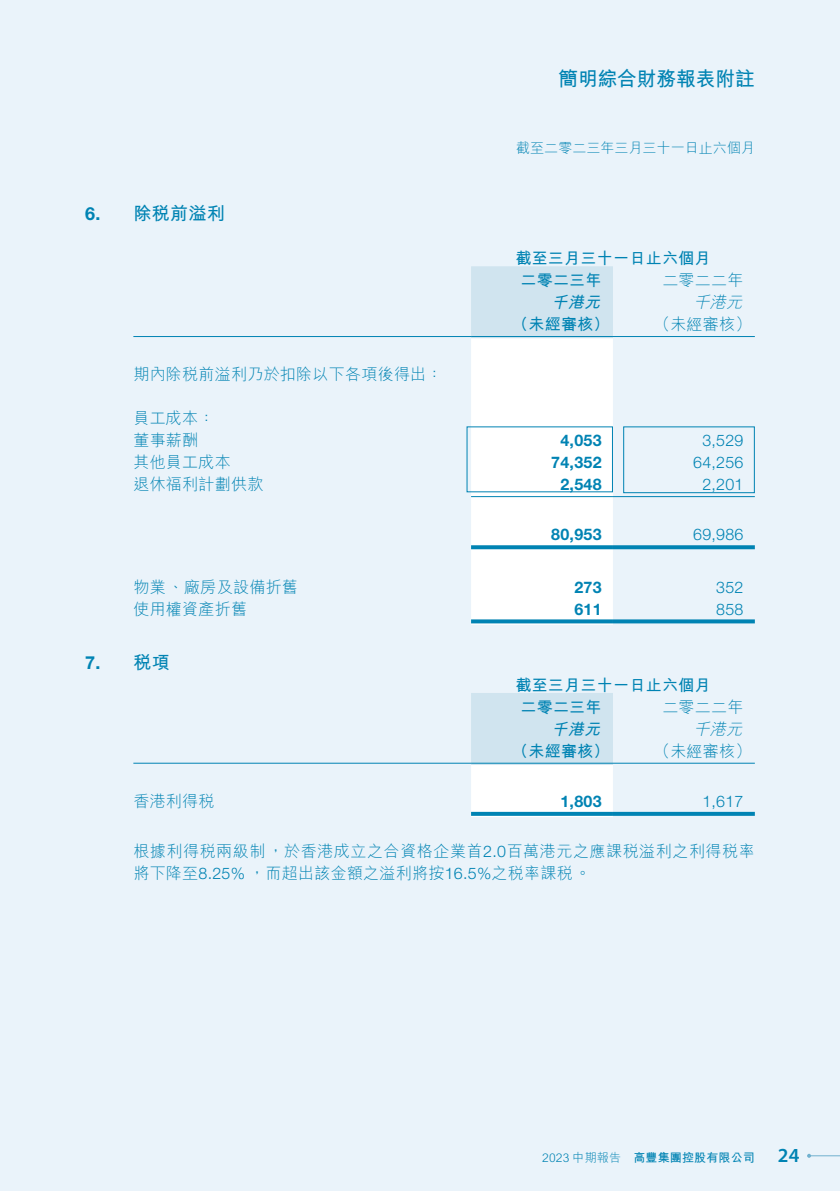
<style>
.page{position:relative;width:840px;height:1191px;background:#fff}
.page>*{position:absolute;margin:0;border:0;box-sizing:border-box;transform-origin:0 0}
.t1{font:700 20px "M Hei HK";color:#0083b3}
.t2{font:600 20px "Myriad Pro";color:#0083b3}
.t3{font:700 18px "M Hei HK";letter-spacing:.015em;color:#0083b3}
.t4{font:700 18px "Helvetica Neue LT Std";color:#0083b3}
.t5{font:300 16px "M Hei HK";letter-spacing:.015em;color:#0083b3}
.t6{font:300 16px/22px "M Hei HK";letter-spacing:.035em;color:#0083b3}
.t7{font:700 16px "M Hei HK";letter-spacing:.015em;color:#0083b3}
.t8{font:300 16px "Helvetica Neue LT Std";letter-spacing:.015em;color:#0083b3}
.t9{font:700 16px "Helvetica Neue LT Std";letter-spacing:.015em;color:#0083b3}
.t10{font:italic 300 16px "M Hei HK";color:#0083b3}
.t11{font:italic 700 16px "M Hei HK";color:#0083b3}
.t12{font:300 14px "M Hei HK";color:#0083b3}
.t13{font:700 12px "M Hei HK";letter-spacing:.015em;color:#0083b3}
.t14{font:300 12px "M Hei HK";letter-spacing:.015em;color:#0083b3}
.s1{font-family:"Helvetica Neue LT Std"}
</style>
<div class="page">
<div style="left:0;top:0;width:839px;height:1191px;background:#eaf3fa"></div>
<hr style="left:808px;top:1155px;width:31px;height:1px;background:#71b1cf">
<svg style="left:806px;top:1153px;width:4px;height:4px"></svg>
<div style="left:471px;top:266px;width:141px;height:72px;background:#d0e4ef"></div>
<svg style="left:471px;top:338px;width:141px;height:286px"></svg>
<hr style="left:133px;top:336px;width:338px;height:1px;background:#0083b3">
<hr style="left:471px;top:336px;width:141px;height:1px;background:#0083b3">
<hr style="left:612px;top:336px;width:142px;height:1px;background:#0083b3">
<div style="left:622px;top:426px;width:132px;height:67px;border:1px solid #0083b3"></div>
<hr style="left:471px;top:496px;width:141px;height:1px;background:#0083b3">
<hr style="left:612px;top:496px;width:142px;height:1px;background:#0083b3">
<svg style="left:471px;top:545px;width:141px;height:4px"></svg>
<svg style="left:612px;top:545px;width:142px;height:4px"></svg>
<svg style="left:471px;top:619px;width:141px;height:4px"></svg>
<svg style="left:612px;top:619px;width:142px;height:4px"></svg>
<svg style="left:471px;top:693px;width:141px;height:124px"></svg>
<hr style="left:133px;top:762px;width:338px;height:1px;background:#0083b3">
<hr style="left:471px;top:762px;width:141px;height:1px;background:#0083b3">
<hr style="left:612px;top:762px;width:142px;height:1px;background:#0083b3">
<svg style="left:471px;top:812px;width:141px;height:4px"></svg>
<svg style="left:612px;top:812px;width:142px;height:4px"></svg>
<p class="t4" style="left:85px;top:203px;width:17px">6.</p>
<p class="t4" style="left:85px;top:651px;width:17px">7.</p>
<p class="t1" style="left:558px;top:64px;width:198px">簡明綜合財務報表附註</p>
<p class="t12" style="left:516px;top:138px;width:240px">截至二零二三年三月三十一日止六個月</p>
<p class="t3" style="left:133px;top:200px;width:93px">除稅前溢利</p>
<p class="t7" style="left:515px;top:247px;width:196px">截至三月三十一日止六個月</p>
<p class="t5" style="left:662px;top:269px;width:83px">二零二二年</p>
<p class="t7" style="left:520px;top:269px;width:83px">二零二三年</p>
<p class="t11" style="left:551px;top:291px;width:55px">千港元</p>
<p class="t10" style="left:693px;top:291px;width:55px">千港元</p>
<p class="t7" style="left:512px;top:313px;width:99px">（未經審核）</p>
<p class="t5" style="left:653px;top:313px;width:99px">（未經審核(</p>
<p class="t5" style="left:133px;top:363px;width:310px">期內除稅前溢利乃於扣除以下各項後得出：</p>
<p class="t5" style="left:133px;top:407px;width:83px">員工成本：</p>
<p class="t5" style="left:133px;top:429px;width:66px">董事薪酬</p>
<p class="t9" style="left:560px;top:431px;width:43px">4,053</p>
<p class="t8" style="left:702px;top:431px;width:43px">3,529</p>
<p class="t5" style="left:133px;top:451px;width:99px">其他員工成本</p>
<p class="t9" style="left:551px;top:453px;width:52px">74,352</p>
<p class="t8" style="left:692px;top:453px;width:52px">64,256</p>
<p class="t5" style="left:133px;top:473px;width:131px">退休福利計劃供款</p>
<p class="t9" style="left:560px;top:475px;width:43px">2,548</p>
<p class="t8" style="left:702px;top:475px;width:43px">2,201</p>
<p class="t9" style="left:551px;top:525px;width:52px">80,953</p>
<p class="t8" style="left:692px;top:525px;width:52px">69,986</p>
<p class="t5" style="left:133px;top:575px;width:166px">物業、廠房及設備折舊</p>
<p class="t9" style="left:574px;top:577px;width:29px">273</p>
<p class="t8" style="left:715px;top:577px;width:29px">352</p>
<p class="t5" style="left:133px;top:597px;width:115px">使用權資產折舊</p>
<p class="t3" style="left:133px;top:649px;width:38px">稅項</p>
<p class="t9" style="left:574px;top:599px;width:29px">611</p>
<p class="t8" style="left:715px;top:599px;width:29px">858</p>
<p class="t7" style="left:515px;top:673px;width:196px">截至三月三十一日止六個月</p>
<p class="t5" style="left:662px;top:696px;width:83px">二零二二年</p>
<p class="t7" style="left:520px;top:695px;width:83px">二零二三年</p>
<p class="t11" style="left:551px;top:717px;width:55px">千港元</p>
<p class="t10" style="left:693px;top:718px;width:55px">千港元</p>
<p class="t7" style="left:512px;top:739px;width:99px">（未經審核）</p>
<p class="t5" style="left:653px;top:740px;width:99px">（未經審核(</p>
<p class="t5" style="left:133px;top:790px;width:83px">香港利得稅</p>
<p class="t6" style="left:133px;top:839px;width:622px">根據利得稅兩級制，於香港成立之合資格企業首<span class="s1">2.0</span>百萬港元之應課稅溢利之利得稅率將下降至<span class="s1">8.25%</span> ，而超出該金額之溢利將按<span class="s1">16.5%</span>之稅率課稅。</p>
<p class="t9" style="left:560px;top:791px;width:43px">1,803</p>
<p class="t8" style="left:702px;top:791px;width:43px">1,617</p>
<p class="t14" style="left:542px;top:1149px;width:80px">2023 中期報告</p>
<p class="t13" style="left:633px;top:1148px;width:123px">高豐集團控股有限公司</p>
<p class="t2" style="left:777px;top:1144px;width:23px">24</p>
</div>
